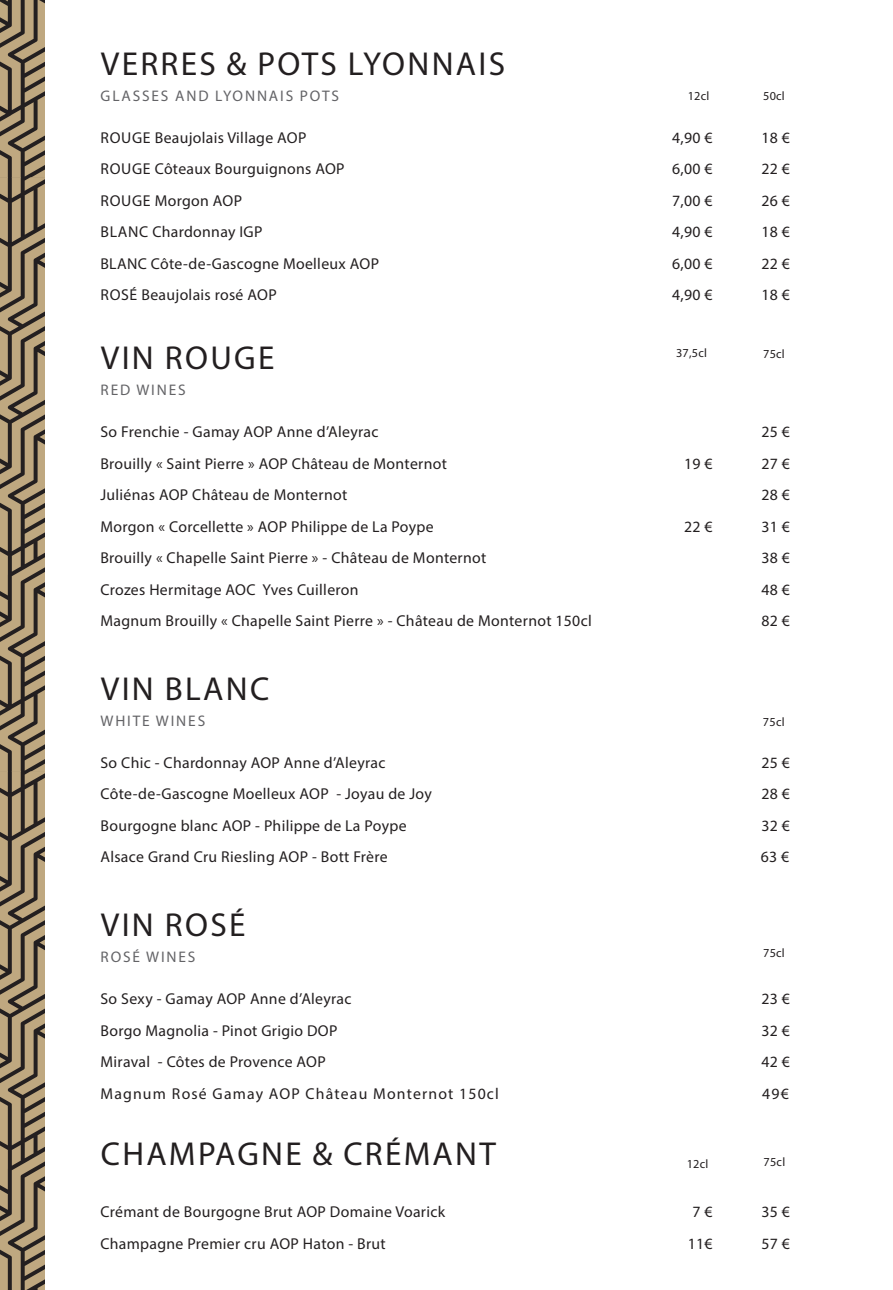
<style>
.page{position:relative;width:893px;height:1290px;background:#fff}
.page>*{position:absolute;margin:0;border:0;box-sizing:border-box;transform-origin:0 0}
.t1{font:33.25px "Myriad Pro";letter-spacing:.07em;color:#231f20}
.t2{font:15.75px "Myriad Pro";letter-spacing:.02em;color:#231f20}
.t3{font:15.75px "Myriad Pro";letter-spacing:.075em;color:#231f20}
.t4{font:15.4px "Myriad Pro";letter-spacing:.12em;color:#636366}
.t5{font:12.25px "Myriad Pro";letter-spacing:.02em;color:#231f20}
</style>
<div class="page">
<svg style="left:0;top:0;width:45px;height:1290px;background:#8c7b60"></svg>
<p class="t1" style="left:101px;top:43px;width:406px">VERRES &amp; POTS LYONNAIS</p>
<p class="t4" style="left:101px;top:86px;width:240px">GLASSES AND LYONNAIS POTS</p>
<p class="t2" style="left:101px;top:128px;width:207px">ROUGE Beaujolais Village AOP</p>
<p class="t2" style="left:672px;top:128px;width:42px">4,90 €</p>
<p class="t2" style="left:761px;top:128px;width:30px">18 €</p>
<p class="t2" style="left:101px;top:159px;width:246px">ROUGE Côteaux Bourguignons AOP</p>
<p class="t2" style="left:672px;top:159px;width:42px">6,00 €</p>
<p class="t2" style="left:761px;top:159px;width:30px">22 €</p>
<p class="t2" style="left:101px;top:191px;width:143px">ROUGE Morgon AOP</p>
<p class="t2" style="left:672px;top:191px;width:42px">7,00 €</p>
<p class="t2" style="left:761px;top:191px;width:30px">26 €</p>
<p class="t2" style="left:101px;top:222px;width:163px">BLANC Chardonnay IGP</p>
<p class="t2" style="left:672px;top:222px;width:42px">4,90 €</p>
<p class="t2" style="left:761px;top:222px;width:30px">18 €</p>
<p class="t2" style="left:100px;top:254px;width:280px">BLANC Côte-de-Gascogne Moelleux AOP</p>
<p class="t2" style="left:672px;top:254px;width:42px">6,00 €</p>
<p class="t2" style="left:761px;top:254px;width:30px">22 €</p>
<p class="t2" style="left:101px;top:285px;width:178px">ROSÉ Beaujolais rosé AOP</p>
<p class="t2" style="left:672px;top:285px;width:42px">4,90 €</p>
<p class="t2" style="left:761px;top:285px;width:30px">18 €</p>
<p class="t5" style="left:688px;top:88px;width:23px">12cl</p>
<p class="t5" style="left:763px;top:88px;width:23px">50cl</p>
<p class="t1" style="left:101px;top:337px;width:175px">VIN ROUGE</p>
<p class="t4" style="left:101px;top:380px;width:87px">RED WINES</p>
<p class="t2" style="left:100px;top:422px;width:279px">So Frenchie - Gamay AOP Anne d’Aleyrac</p>
<p class="t2" style="left:761px;top:422px;width:30px">25 €</p>
<p class="t2" style="left:100px;top:453px;width:348px">Brouilly « Saint Pierre » AOP Château de Monternot</p>
<p class="t2" style="left:684px;top:453px;width:30px">19 €</p>
<p class="t2" style="left:761px;top:453px;width:30px">27 €</p>
<p class="t2" style="left:100px;top:485px;width:248px">Juliénas AOP Château de Monternot</p>
<p class="t2" style="left:761px;top:485px;width:30px">28 €</p>
<p class="t2" style="left:100px;top:516px;width:335px">Morgon « Corcellette » AOP Philippe de La Poype</p>
<p class="t2" style="left:684px;top:516px;width:30px">22 €</p>
<p class="t2" style="left:761px;top:516px;width:30px">31 €</p>
<p class="t2" style="left:100px;top:548px;width:387px">Brouilly « Chapelle Saint Pierre » - Château de Monternot</p>
<p class="t2" style="left:761px;top:548px;width:30px">38 €</p>
<p class="t2" style="left:100px;top:579px;width:260px">Crozes Hermitage AOC Yves Cuilleron</p>
<p class="t2" style="left:761px;top:579px;width:30px">48 €</p>
<p class="t2" style="left:100px;top:611px;width:493px">Magnum Brouilly « Chapelle Saint Pierre » - Château de Monternot 150cl</p>
<p class="t2" style="left:761px;top:611px;width:30px">82 €</p>
<p class="t5" style="left:676px;top:345px;width:32px">37,5cl</p>
<p class="t5" style="left:763px;top:346px;width:23px">75cl</p>
<p class="t1" style="left:101px;top:668px;width:170px">VIN BLANC</p>
<p class="t4" style="left:101px;top:711px;width:106px">WHITE WINES</p>
<p class="t5" style="left:763px;top:714px;width:23px">75cl</p>
<p class="t2" style="left:100px;top:753px;width:287px">So Chic - Chardonnay AOP Anne d’Aleyrac</p>
<p class="t2" style="left:761px;top:753px;width:30px">25 €</p>
<p class="t2" style="left:100px;top:784px;width:333px">Côte-de-Gascogne Moelleux AOP - Joyau de Joy</p>
<p class="t2" style="left:761px;top:784px;width:30px">28 €</p>
<p class="t2" style="left:100px;top:816px;width:308px">Bourgogne blanc AOP - Philippe de La Poype</p>
<p class="t2" style="left:761px;top:816px;width:30px">32 €</p>
<p class="t2" style="left:100px;top:847px;width:289px">Alsace Grand Cru Riesling AOP - Bott Frère</p>
<p class="t2" style="left:761px;top:847px;width:30px">63 €</p>
<p class="t1" style="left:101px;top:904px;width:146px">VIN ROSÉ</p>
<p class="t4" style="left:101px;top:947px;width:96px">ROSÉ WINES</p>
<p class="t2" style="left:100px;top:989px;width:253px">So Sexy - Gamay AOP Anne d’Aleyrac</p>
<p class="t2" style="left:761px;top:989px;width:30px">23 €</p>
<p class="t2" style="left:100px;top:1020px;width:239px">Borgo Magnolia - Pinot Grigio DOP</p>
<p class="t2" style="left:761px;top:1020px;width:30px">32 €</p>
<p class="t2" style="left:100px;top:1052px;width:227px">Miraval - Côtes de Provence AOP</p>
<p class="t2" style="left:761px;top:1052px;width:30px">42 €</p>
<p class="t3" style="left:100px;top:1083px;width:400px">Magnum Rosé Gamay AOP Château Monternot 150cl</p>
<p class="t2" style="left:762px;top:1083px;width:28px">49€</p>
<p class="t1" style="left:101px;top:1133px;width:397px">CHAMPAGNE &amp; CRÉMANT</p>
<p class="t5" style="left:763px;top:946px;width:23px">75cl</p>
<p class="t5" style="left:764px;top:1155px;width:23px">75cl</p>
<p class="t5" style="left:687px;top:1156px;width:23px">12cl</p>
<p class="t2" style="left:100px;top:1202px;width:346px">Crémant de Bourgogne Brut AOP Domaine Voarick</p>
<p class="t2" style="left:693px;top:1202px;width:22px">7 €</p>
<p class="t2" style="left:761px;top:1202px;width:30px">35 €</p>
<p class="t2" style="left:100px;top:1234px;width:287px">Champagne Premier cru AOP Haton - Brut</p>
<p class="t2" style="left:688px;top:1234px;width:26px">11€</p>
<p class="t2" style="left:761px;top:1234px;width:30px">57 €</p>
</div>
